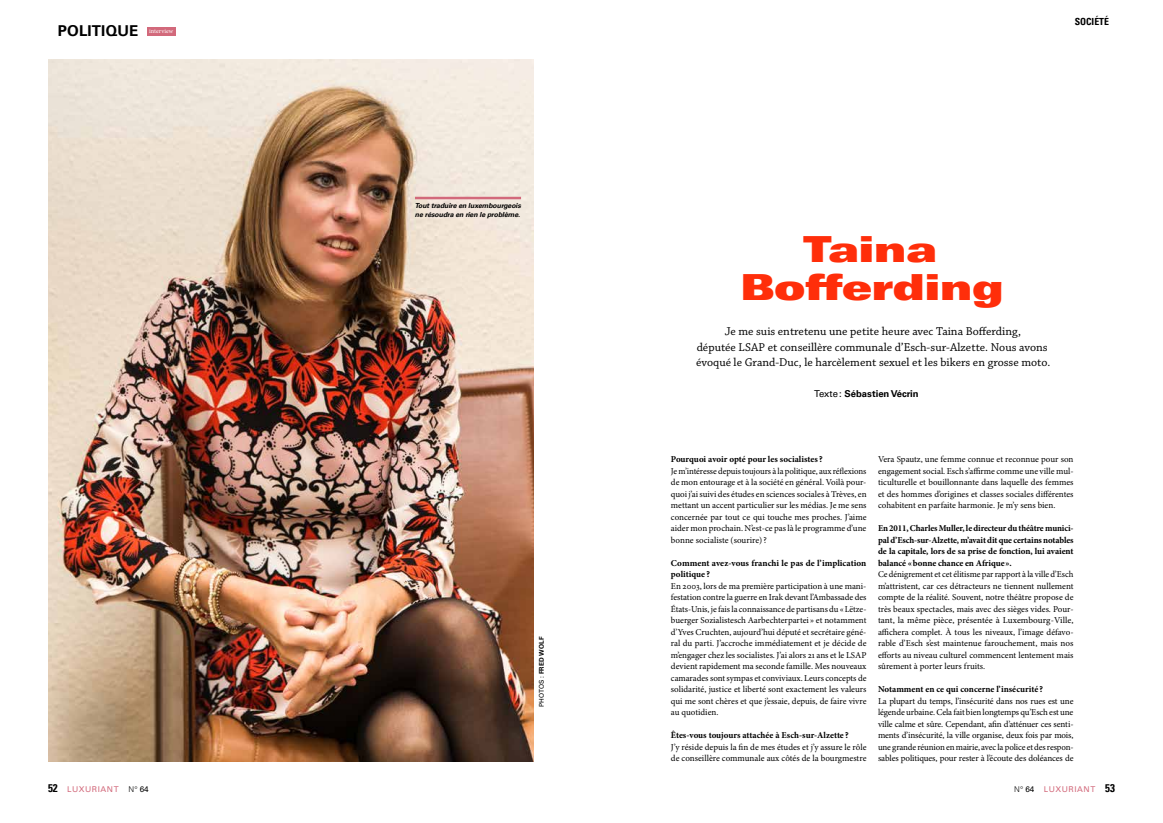
<style>
.page{position:relative;width:1163px;height:823px;background:#fff}
.page>*{position:absolute;margin:0;border:0;box-sizing:border-box;transform-origin:0 0}
.t1{font:36px/38px "Univers LT Pro X Black Ext";letter-spacing:-.02em;color:#ff2e0a;text-align:center}
.t2{font:700 15px "Univers LT Pro 65";letter-spacing:.01em;color:#000}
.t3{font:12px/15.5px "Chaparral Pro";color:#000;text-align:center}
.t4{font:700 condensed 9.8px "Univers LT Pro";color:#000}
.t5{font:700 9.5px "Univers LT Pro 65";color:#000}
.t6{font:9px/11.5px "Minion Pro";letter-spacing:-.005em;color:#000;text-align:justify}
.t7{font:700 9px/11.5px "Minion Pro";letter-spacing:-.005em;color:#000}
.t8{font:8px "Univers LT Pro 55 Roman";letter-spacing:.065em;color:#d2697b}
.t9{font:italic 700 7px/8.6px "Univers LT Pro 65";letter-spacing:-.01em;color:#000}
.t10{font:700 6.5px "Univers LT Pro 65";letter-spacing:.025em;color:#000}
.t11{font:6.4px "Minion Pro";color:#fff}
.s1{font-family:"Univers LT Pro 55 Roman";font-weight:400}
.s2{font-family:"Univers LT Pro";font-weight:700;font-stretch:condensed;font-size:11px;color:#000}
.s3{font-family:"Univers LT Pro 45";font-weight:300;color:#000}
.s4{color:#000}
</style>
<div class="page">
<img style="left:48px;top:59px;width:485px;height:702px">
<hr style="left:415px;top:197px;width:106px;height:2px;background:#d2697b">
<div style="left:147px;top:27px;width:28px;height:9px;background:#d2697b"></div>
<h2 class="t2" style="left:58px;top:20px;width:82px">POLITIQUE</h2>
<p class="t11" style="left:149px;top:27px;width:26px">interview</p>
<p class="t9" style="left:415px;top:201px;width:107px">Tout traduire en luxembourgeois ne résoudra en rien le problème.</p>
<p class="t10" style="left:537px;top:706px;width:72px;rotate:-90deg"><span class="s1">PHOTOS :</span> FRED WOLF</p>
<p class="t4" style="left:1074px;top:16px;width:36px">SOCIÉTÉ</p>
<h1 class="t1" style="left:740px;top:230px;width:265px">Taina<br>Bofferding</h1>
<h3 class="t3" style="left:696px;top:324px;width:356px">Je me suis entretenu une petite heure avec Taina Bofferding,<br>députée LSAP et conseillère communale d’Esch-sur-Alzette. Nous avons évoqué le Grand-Duc, le harcèlement sexuel et les bikers en grosse moto.</h3>
<p class="t5" style="left:814px;top:387px;width:106px"><span class="s1">Texte:</span> Sébastien Vécrin</p>
<p class="t7" style="left:670px;top:453px;width:153px">Pourquoi avoir opté pour les socialistes?</p>
<p class="t6" style="left:670px;top:464px;width:197px">Je m’intéresse depuis toujours à la politique, aux réflexions de mon entourage et à la société en général. Voilà pour&shy;quoi j’ai suivi des études en sciences sociales à Trèves, en mettant un accent particulier sur les médias. Je me sens concernée par tout ce qui touche mes proches. J’aime aider mon prochain. N’est-ce pas là le programme d’une bonne socialiste (sourire)?</p>
<p class="t7" style="left:670px;top:556px;width:197px">Comment avez-vous franchi le pas de l’implication politique ?</p>
<p class="t6" style="left:670px;top:579px;width:197px">En 2003, lors de ma première participation à une mani&shy;festation contre la guerre en Irak devant l’Ambassade des États-Unis, je fais la connaissance de partisans du «Lëtze&shy;buerger Sozialistesch Aarbechterpartei » et notamment d’Yves Cruchten, aujourd’hui député et secrétaire géné&shy;ral du parti. J’accroche immédiatement et je décide de m’engager chez les socialistes. J’ai alors 21 ans et le LSAP devient rapidement ma seconde famille. Mes nouveaux camarades sont sympas et conviviaux. Leurs concepts de solidarité, justice et liberté sont exactement les valeurs qui me sont chères et que j’essaie, depuis, de faire vivre au quotidien.</p>
<p class="t7" style="left:670px;top:729px;width:179px">Êtes-vous toujours attachée à Esch-sur-Alzette ?</p>
<p class="t6" style="left:670px;top:740px;width:197px">J’y réside depuis la fin de mes études et j’y assure le rôle de conseillère communale aux côtés de la bourgmestre</p>
<p class="t6" style="left:877px;top:453px;width:197px">Vera Spautz, une femme connue et reconnue pour son engagement social. Esch s’affirme comme une ville mul&shy;ticulturelle et bouillonnante dans laquelle des femmes et des hommes d’origines et classes sociales différentes cohabitent en parfaite harmonie. Je m’y sens bien.</p>
<p class="t7" style="left:877px;top:522px;width:197px;text-align:justify">En 2011, Charles Muller, le directeur du théâtre munici&shy;pal d’Esch-sur-Alzette, m’avait dit que certains notables de la capitale, lors de sa prise de fonction, lui avaient balancé «bonne chance en Afrique».</p>
<p class="t6" style="left:877px;top:568px;width:197px">Ce dénigrement et cet élitisme par rapport à la ville d’Esch m’attristent, car ces détracteurs ne tiennent nullement compte de la réalité. Souvent, notre théâtre propose de très beaux spectacles, mais avec des sièges vides. Pour&shy;tant, la même pièce, présentée à Luxembourg-Ville, affichera complet. À tous les niveaux, l’image défavo&shy;rable d’Esch s’est maintenue farouchement, mais nos efforts au niveau culturel commencent lentement mais sûrement à porter leurs fruits.</p>
<p class="t7" style="left:877px;top:683px;width:166px">Notamment en ce qui concerne l’insécurité ?</p>
<p class="t6" style="left:877px;top:694px;width:197px">La plupart du temps, l’insécurité dans nos rues est une légende urbaine. Cela fait bien longtemps qu’Esch est une ville calme et sûre. Cependant, afin d’atténuer ces senti&shy;ments d’insécurité, la ville organise, deux fois par mois, une grande réunion en mairie, avec la police et des respon&shy;sables politiques, pour rester à l’écoute des doléances de</p>
<p class="t8" style="left:48px;top:783px;width:102px"><span class="s2">52</span> LUXURIANT <span class="s3">N°</span> <span class="s4">64</span></p>
<p class="t8" style="left:1014px;top:783px;width:102px"><span class="s3">N°</span> <span class="s4">64</span> LUXURIANT <span class="s2">53</span></p>
</div>
